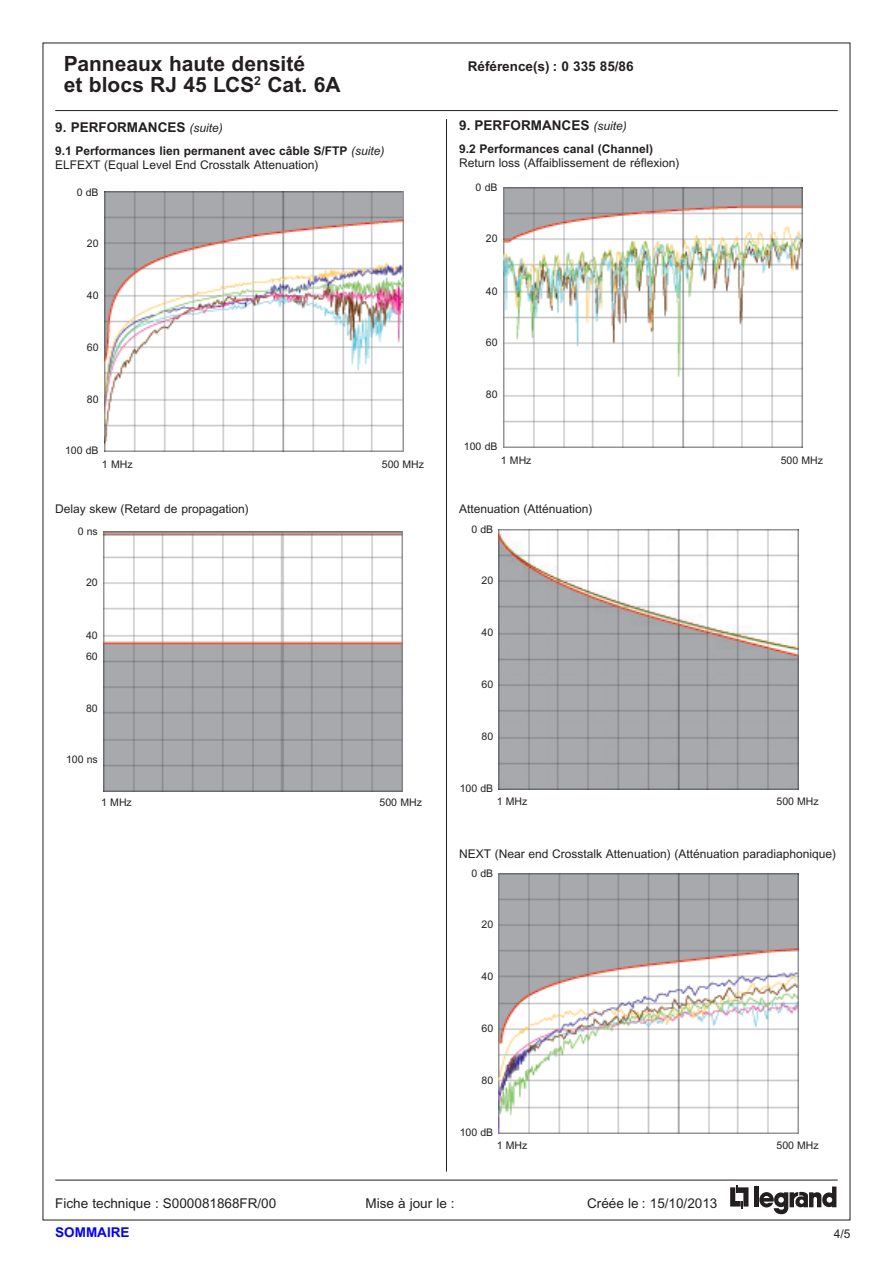
<style>
.page{position:relative;width:893px;height:1263px;background:#fff}
.page>*{position:absolute;margin:0;border:0;box-sizing:border-box;transform-origin:0 0}
.t1{font:700 21px "Arial";color:#231f20}
.Texte{font:700 13.5px "Arial";color:#231f20}
.t2{font:13.5px "Arial";color:#231f20}
.t3{font:700 13.5px "Arial";color:#00f}
.Texte-2{font:12px "Arial";color:#231f20}
.Texte-3{font:700 12px "Arial";color:#231f20}
.Chapitre{font:10.5px "Arial";color:#231f20}
.s1{font-weight:400;font-style:italic;font-size:12px}
.s2{font-weight:400;font-style:italic}
</style>
<div class="page">
<svg style="left:730px;top:1185px;width:18px;height:23px"></svg>
<div style="left:754px;top:1186px;width:5px;height:21px;background:#231f20"></div>
<svg style="left:759px;top:1186px;width:77px;height:28px"></svg>
<hr style="left:55px;top:110px;width:783px;height:1px;background:#231f20">
<hr style="left:55px;top:1179px;width:783px;height:1px;background:#231f20">
<hr style="left:446px;top:119px;width:1px;height:1052px;background:#231f20">
<img style="left:103px;top:531px;width:300px;height:260px">
<img style="left:503px;top:187px;width:299px;height:260px">
<img style="left:499px;top:529px;width:299px;height:260px">
<img style="left:499px;top:873px;width:299px;height:260px">
<img style="left:104px;top:192px;width:299px;height:260px">
<h1 class="t1" style="left:64px;top:52px;width:243px">Panneaux haute densité</h1>
<p class="Texte" style="left:468px;top:59px;width:167px">Référence(s) : 0 335 85/86</p>
<h1 class="t1" style="left:64px;top:73px;width:278px">et blocs RJ 45 LCS<sup>2</sup> Cat. 6A</h1>
<p class="Texte" style="left:55px;top:119px;width:169px">9. PERFORMANCES <span class="s1">(suite)</span></p>
<p class="Texte-3" style="left:55px;top:143px;width:331px">9.1 Performances lien permanent avec câble S/FTP <span class="s2">(suite)</span></p>
<p class="Texte-2" style="left:55px;top:158px;width:265px">ELFEXT (Equal Level End Crosstalk Attenuation)</p>
<p class="Texte" style="left:459px;top:117px;width:169px">9. PERFORMANCES <span class="s1">(suite)</span></p>
<p class="Texte-3" style="left:459px;top:141px;width:195px">9.2 Performances canal (Channel)</p>
<p class="Texte-2" style="left:459px;top:156px;width:222px">Return loss (Affaiblissement de réflexion)</p>
<p class="Chapitre" style="left:77px;top:186px;width:23px">0 dB</p>
<p class="Chapitre" style="left:476px;top:181px;width:23px">0 dB</p>
<p class="Chapitre" style="left:87px;top:237px;width:13px">20</p>
<p class="Chapitre" style="left:486px;top:232px;width:13px">20</p>
<p class="Chapitre" style="left:87px;top:289px;width:13px">40</p>
<p class="Chapitre" style="left:486px;top:285px;width:13px">40</p>
<p class="Chapitre" style="left:87px;top:341px;width:13px">60</p>
<p class="Chapitre" style="left:486px;top:337px;width:13px">60</p>
<p class="Chapitre" style="left:87px;top:393px;width:13px">80</p>
<p class="Chapitre" style="left:486px;top:389px;width:13px">80</p>
<p class="Chapitre" style="left:65px;top:445px;width:35px">100 dB</p>
<p class="Chapitre" style="left:102px;top:458px;width:32px">1 MHz</p>
<p class="Chapitre" style="left:382px;top:458px;width:44px">500 MHz</p>
<p class="Chapitre" style="left:464px;top:440px;width:35px">100 dB</p>
<p class="Chapitre" style="left:501px;top:454px;width:32px">1 MHz</p>
<p class="Chapitre" style="left:781px;top:454px;width:44px">500 MHz</p>
<p class="Texte-2" style="left:55px;top:502px;width:195px">Delay skew (Retard de propagation)</p>
<p class="Texte-2" style="left:459px;top:502px;width:135px">Attenuation (Atténuation)</p>
<p class="Chapitre" style="left:78px;top:525px;width:22px">0 ns</p>
<p class="Chapitre" style="left:471px;top:523px;width:23px">0 dB</p>
<p class="Chapitre" style="left:86px;top:576px;width:13px">20</p>
<p class="Chapitre" style="left:482px;top:574px;width:13px">20</p>
<p class="Chapitre" style="left:86px;top:629px;width:13px">40</p>
<p class="Chapitre" style="left:86px;top:650px;width:13px">60</p>
<p class="Chapitre" style="left:482px;top:626px;width:13px">40</p>
<p class="Chapitre" style="left:482px;top:678px;width:13px">60</p>
<p class="Chapitre" style="left:86px;top:702px;width:13px">80</p>
<p class="Chapitre" style="left:482px;top:730px;width:13px">80</p>
<p class="Chapitre" style="left:66px;top:754px;width:33px">100 ns</p>
<p class="Chapitre" style="left:460px;top:782px;width:35px">100 dB</p>
<p class="Chapitre" style="left:101px;top:796px;width:32px">1 MHz</p>
<p class="Chapitre" style="left:380px;top:796px;width:44px">500 MHz</p>
<p class="Chapitre" style="left:497px;top:795px;width:32px">1 MHz</p>
<p class="Chapitre" style="left:776px;top:795px;width:44px">500 MHz</p>
<p class="Texte-2" style="left:459px;top:847px;width:378px">NEXT (Near end Crosstalk Attenuation) (Atténuation paradiaphonique)</p>
<p class="Chapitre" style="left:471px;top:867px;width:23px">0 dB</p>
<p class="Chapitre" style="left:482px;top:918px;width:13px">20</p>
<p class="Chapitre" style="left:482px;top:971px;width:13px">40</p>
<p class="Chapitre" style="left:482px;top:1022px;width:13px">60</p>
<p class="Chapitre" style="left:482px;top:1074px;width:13px">80</p>
<p class="Chapitre" style="left:460px;top:1126px;width:35px">100 dB</p>
<p class="Chapitre" style="left:497px;top:1140px;width:32px">1 MHz</p>
<p class="Chapitre" style="left:776px;top:1140px;width:44px">500 MHz</p>
<p class="t2" style="left:55px;top:1195px;width:223px">Fiche technique : S000081868FR/00</p>
<p class="t2" style="left:365px;top:1195px;width:91px">Mise à jour le :</p>
<p class="t2" style="left:587px;top:1195px;width:132px">Créée le : 15/10/2013</p>
<p class="t3" style="left:55px;top:1224px;width:76px">SOMMAIRE</p>
<p class="Texte-2" style="left:834px;top:1227px;width:18px">4/5</p>
</div>
